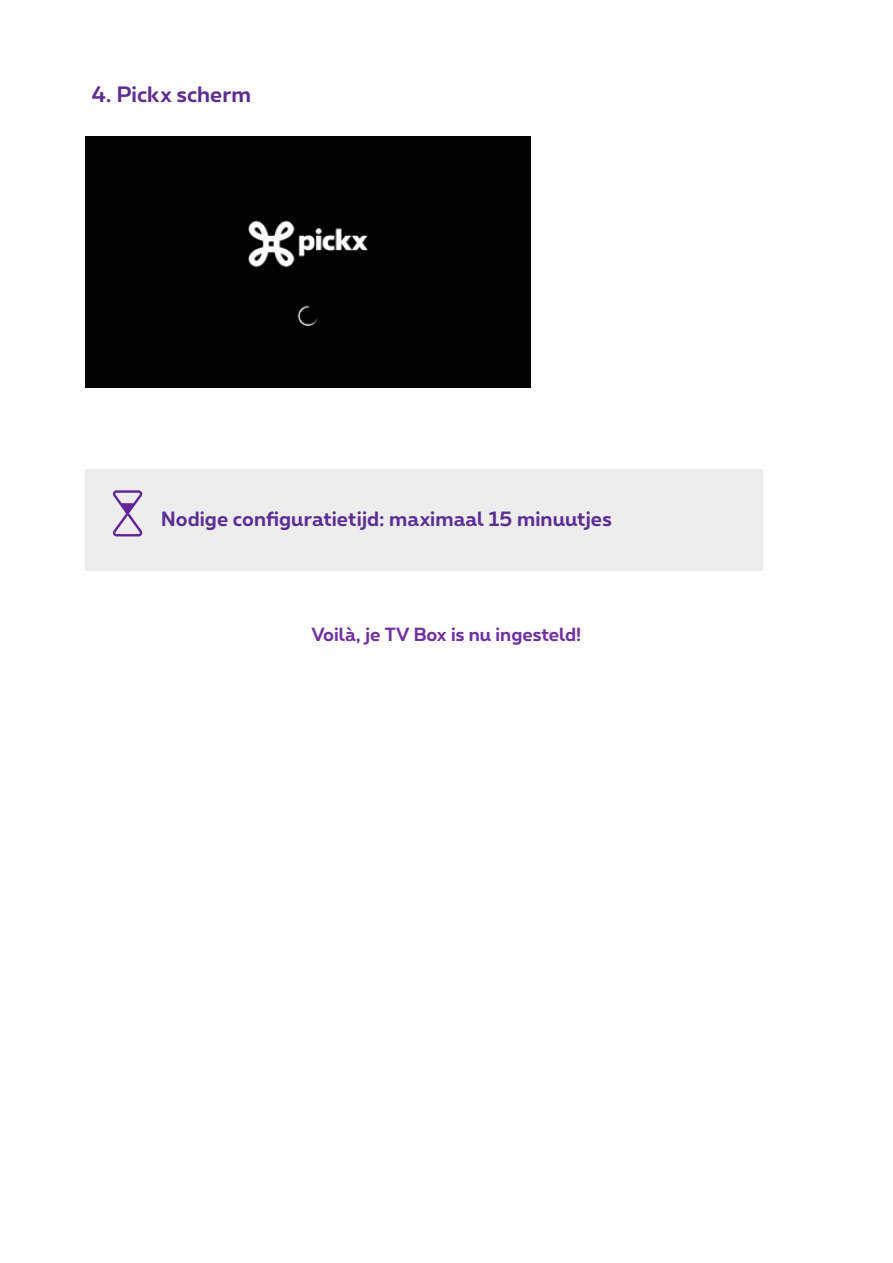
<style>
.page{position:relative;width:893px;height:1263px;background:#fff}
.page>*{position:absolute;margin:0;border:0;box-sizing:border-box;transform-origin:0 0}
.t1{font:700 21px "Proximus";color:#5c2e91}
.t2{font:700 19.5px "Proximus";letter-spacing:.005em;color:#5c2e91}
.t3{font:700 18px "Proximus";color:#7030a0}
</style>
<div class="page">
<div style="left:85px;top:137px;width:445px;height:250px;background:#010101"></div>
<div style="left:85px;top:469px;width:677px;height:101px;background:#ededed"></div>
<svg style="left:113px;top:490px;width:29px;height:46px"></svg>
<p class="t1" style="left:91px;top:79px;width:161px">4. Pickx scherm</p>
<p class="t2" style="left:161px;top:504px;width:452px">Nodige configuratietijd: maximaal 15 minuutjes</p>
<p class="t3" style="left:312px;top:621px;width:271px">Voilà, je TV Box is nu ingesteld!</p>
</div>
